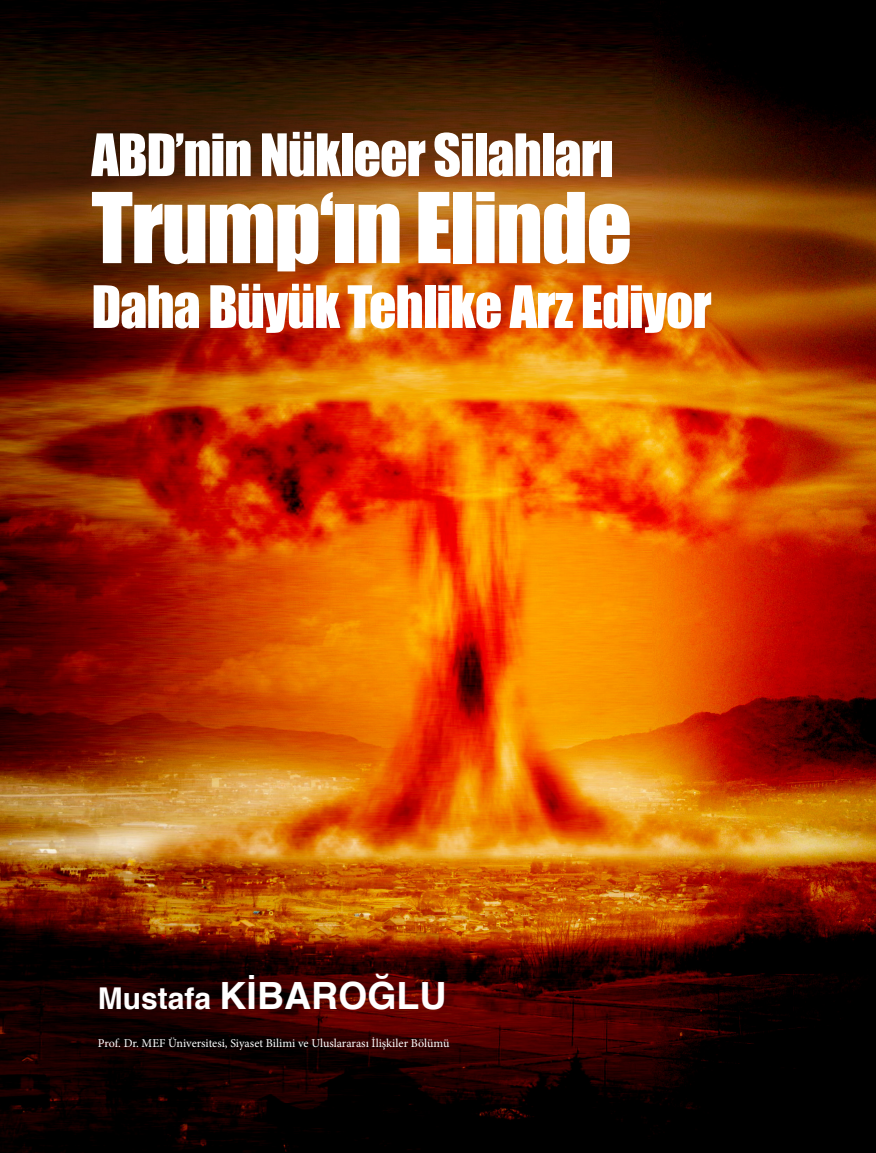
<style>
.page{position:relative;width:876px;height:1153px;background:#fff}
.page>*{position:absolute;margin:0;border:0;box-sizing:border-box;transform-origin:0 0}
.t1{font:90px "Impact";letter-spacing:-.02em;color:#fff}
.t2{font:54px "Impact";letter-spacing:-.02em;color:#fff}
.t3{font:700 37.5px "Helvetica";color:#fff}
.t4{font:12px "Minion Pro";color:#fff}
.s1{font-size:30px}
</style>
<div class="page">
<img style="left:0;top:0;width:876px;height:1152px">
<p class="t2" style="left:91px;top:113px;width:524px">ABD’nin Nükleer Silahları</p>
<p class="t1" style="left:91px;top:158px;width:542px">Trump‘ın Elinde</p>
<p class="t2" style="left:91px;top:265px;width:622px">Daha Büyük Tehlike Arz Ediyor</p>
<p class="t3" style="left:98px;top:965px;width:350px"><span class="s1">Mustafa</span> KİBAROĞLU</p>
<p class="t4" style="left:98px;top:1034px;width:353px">Prof. Dr. MEF Üniversitesi, Siyaset Bilimi ve Uluslararası İlişkiler Bölümü</p>
</div>
